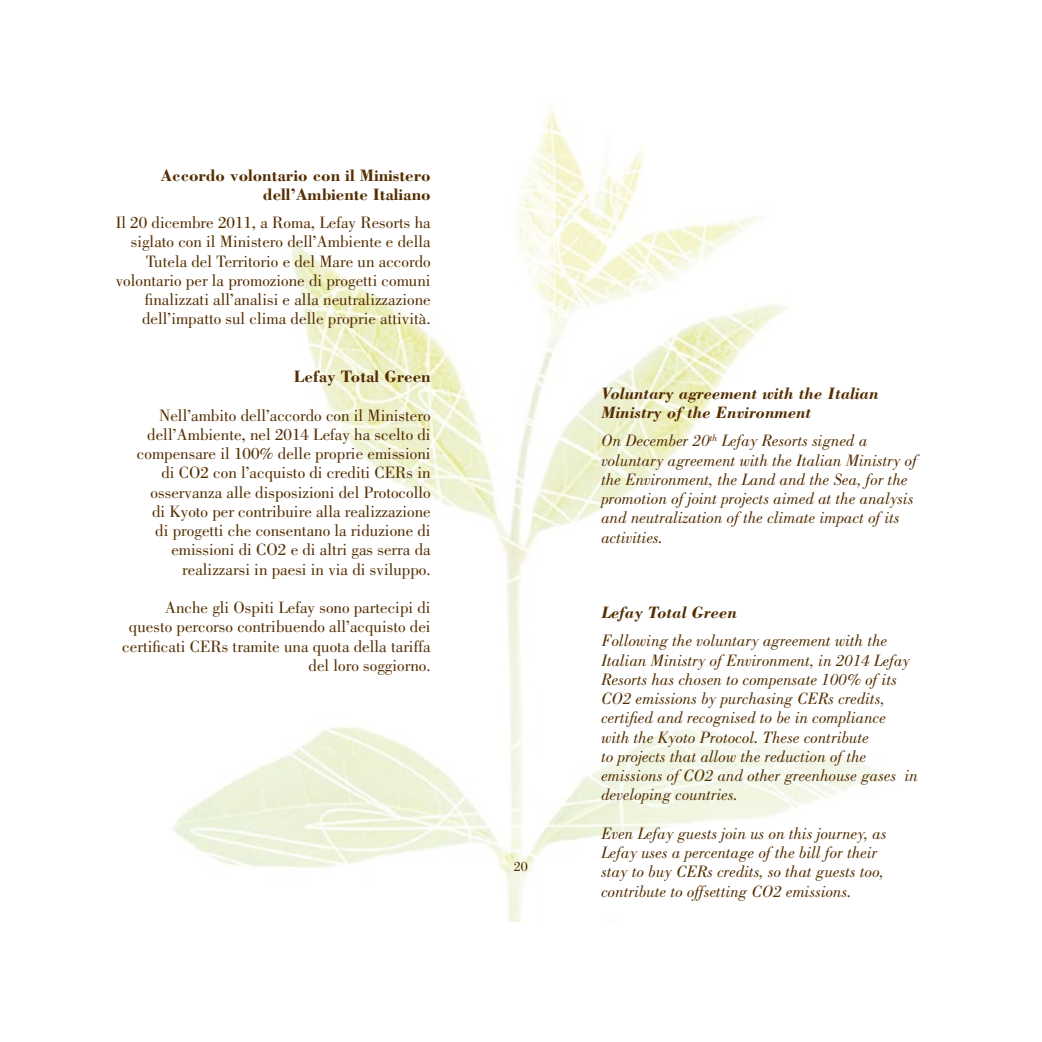
<style>
.page{position:relative;width:1042px;height:1042px;background:#fff}
.page>*{position:absolute;margin:0;border:0;box-sizing:border-box;transform-origin:0 0}
.t1{font:16.97px/19.2px "Bodoni Std";color:#542d00;text-align:right}
.t2{font:italic 16.97px/19.2px "Bodoni Std";color:#542d00}
.t3{font:italic 700 16.97px/19.2px "Bodoni Std";color:#542d00}
.t4{font:700 16.97px/19.2px "Bodoni Std";color:#542d00;text-align:right}
.t5{font:14px "Bodoni Std";color:#542d00}
</style>
<div class="page">
<img style="left:172px;top:104px;width:715px;height:817px">
<p class="t4" style="left:161px;top:165px;width:271px">Accordo volontario con il Ministero dell’Ambiente Italiano</p>
<p class="t1" style="left:116px;top:213px;width:316px">Il 20 dicembre 2011, a Roma, Lefay Resorts ha siglato con il Ministero dell’Ambiente e della Tutela del Territorio e del Mare un accordo volontario per la promozione di progetti comuni finalizzati all’analisi e alla neutralizzazione dell’impatto sul clima delle proprie attività.</p>
<p class="t4" style="left:294px;top:366px;width:138px">Lefay Total Green</p>
<p class="t1" style="left:137px;top:405px;width:295px">Nell’ambito dell’accordo con il Ministero dell’Ambiente, nel 2014 Lefay ha scelto di compensare il 100% delle proprie emissioni di CO2 con l’acquisto di crediti CERs in osservanza alle disposizioni del Protocollo di Kyoto per contribuire alla realizzazione di progetti che consentano la riduzione di emissioni di CO2 e di altri gas serra da realizzarsi in paesi in via di sviluppo.</p>
<p class="t1" style="left:122px;top:598px;width:310px">Anche gli Ospiti Lefay sono partecipi di questo percorso contribuendo all’acquisto dei certificati CERs tramite una quota della tariffa del loro soggiorno.</p>
<p class="t5" style="left:514px;top:858px;width:15px">20</p>
<p class="t3" style="left:601px;top:383px;width:278px">Voluntary agreement with the Italian<br>Ministry of the Environment</p>
<p class="t2" style="left:601px;top:431px;width:317px">On December 20<sup>th</sup> Lefay Resorts signed a voluntary agreement with the Italian Ministry of the Environment, the Land and the Sea, for the promotion of joint projects aimed at the analysis and neutralization of the climate impact of its activities.</p>
<p class="t3" style="left:601px;top:603px;width:137px">Lefay Total Green</p>
<p class="t2" style="left:601px;top:631px;width:318px">Following the voluntary agreement with the Italian Ministry of Environment, in 2014 Lefay Resorts has chosen to compensate 100% of its CO2 emissions by purchasing CERs credits, certified and recognised to be in compliance with the Kyoto Protocol. These contribute<br>to projects that allow the reduction of the emissions of CO2 and other greenhouse gases in developing countries.</p>
<p class="t2" style="left:601px;top:824px;width:287px">Even Lefay guests join us on this journey, as Lefay uses a percentage of the bill for their stay to buy CERs credits, so that guests too, contribute to offsetting CO2 emissions.</p>
</div>
